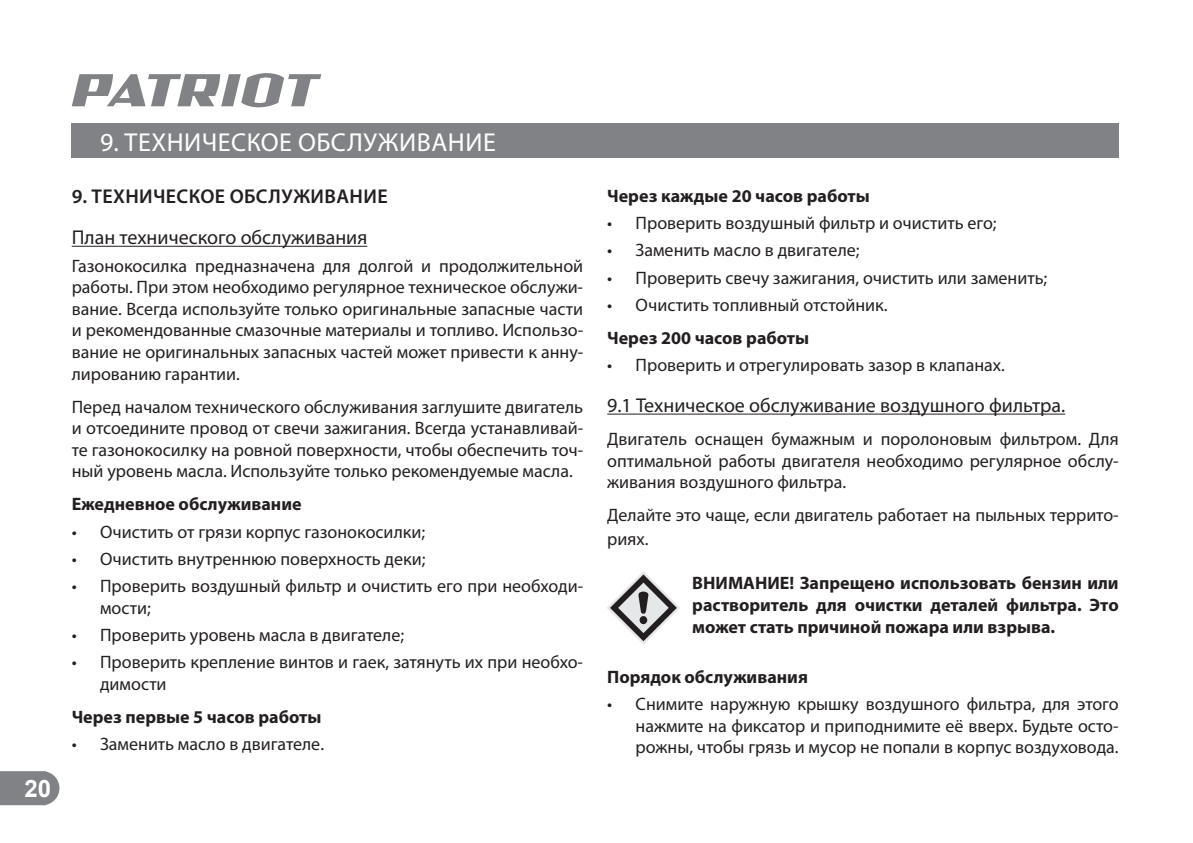
<style>
.page{position:relative;width:1193px;height:843px;background:#fff}
.page>*{position:absolute;margin:0;border:0;box-sizing:border-box;transform-origin:0 0}
.t1{font:26px "Myriad Pro";letter-spacing:.02em;color:#fff}
.t2{font:700 24px "Arial";color:#fff}
.t3{font:20px "Myriad Pro";color:#231f20}
.t4{font:600 20px "Myriad Pro";letter-spacing:.02em;color:#231f20}
.t5{font:18px/21.6px "Myriad Pro";color:#231f20;text-align:justify}
.t6{font:700 18px/21.6px "Myriad Pro";color:#231f20;text-align:justify}
</style>
<div class="page">
<svg style="left:0;top:771px;width:59px;height:34px;background:#87898c"></svg>
<svg style="left:72px;top:73px;width:249px;height:34px"></svg>
<hr style="left:72px;top:246px;width:295px;height:1px;background:#231f20">
<hr style="left:607px;top:414px;width:458px;height:1px;background:#231f20">
<div style="left:72px;top:124px;width:1046px;height:34px;background:#808285"></div>
<svg style="left:607px;top:571px;width:73px;height:74px"></svg>
<h2 class="t2" style="left:24px;top:774px;width:28px">20</h2>
<h1 class="t1" style="left:100px;top:130px;width:397px">9. ТЕХНИЧЕСКОЕ ОБСЛУЖИВАНИЕ</h1>
<p class="t4" style="left:72px;top:187px;width:317px">9. ТЕХНИЧЕСКОЕ ОБСЛУЖИВАНИЕ</p>
<p class="t3" style="left:72px;top:228px;width:297px">План технического обслуживания</p>
<p class="t5" style="left:72px;top:255px;width:513px">Газонокосилка предназначена для долгой и продолжительной работы. При этом необходимо регулярное техническое обслужи&shy;вание. Всегда используйте только оригинальные запасные части и рекомендованные смазочные материалы и топливо. Использо&shy;вание не оригинальных запасных частей может привести к анну&shy;лированию гарантии.</p>
<p class="t5" style="left:72px;top:396px;width:513px">Перед началом технического обслуживания заглушите двигатель и отсоедините провод от свечи зажигания. Всегда устанавливай&shy;те газонокосилку на ровной поверхности, чтобы обеспечить точ&shy;ный уровень масла. Используйте только рекомендуемые масла.</p>
<p class="t6" style="left:72px;top:494px;width:231px">Ежедневное обслуживание</p>
<p class="t5" style="left:72px;top:521px;width:355px">• Очистить от грязи корпус газонокосилки;</p>
<p class="t5" style="left:72px;top:549px;width:355px">• Очистить внутреннюю поверхность деки;</p>
<p class="t5" style="left:100px;top:576px;width:484px;text-indent:-28px">• Проверить воздушный фильтр и очистить его при необходи&shy;мости;</p>
<p class="t5" style="left:72px;top:625px;width:334px">• Проверить уровень масла в двигателе;</p>
<p class="t5" style="left:100px;top:652px;width:484px;text-indent:-28px">• Проверить крепление винтов и гаек, затянуть их при необхо&shy;димости</p>
<p class="t6" style="left:72px;top:706px;width:251px">Через первые 5 часов работы</p>
<p class="t5" style="left:72px;top:734px;width:254px">• Заменить масло в двигателе.</p>
<p class="t6" style="left:607px;top:185px;width:264px">Через каждые 20 часов работы</p>
<p class="t5" style="left:607px;top:213px;width:391px">• Проверить воздушный фильтр и очистить его;</p>
<p class="t5" style="left:607px;top:240px;width:254px">• Заменить масло в двигателе;</p>
<p class="t5" style="left:607px;top:267px;width:441px">• Проверить свечу зажигания, очистить или заменить;</p>
<p class="t5" style="left:607px;top:295px;width:282px">• Очистить топливный отстойник.</p>
<p class="t6" style="left:607px;top:327px;width:203px">Через 200 часов работы</p>
<p class="t5" style="left:607px;top:355px;width:399px">• Проверить и отрегулировать зазор в клапанах.</p>
<p class="t3" style="left:607px;top:396px;width:459px">9.1 Техническое обслуживание воздушного фильтра.</p>
<p class="t5" style="left:607px;top:429px;width:513px">Двигатель оснащен бумажным и поролоновым фильтром. Для оптимальной работы двигателя необходимо регулярное обслу&shy;живания воздушного фильтра.</p>
<p class="t5" style="left:607px;top:504px;width:513px;line-height:24px">Делайте это чаще, если двигатель работает на пыльных террито&shy;риях.</p>
<p class="t6" style="left:692px;top:573px;width:428px">ВНИМАНИЕ! Запрещено использовать бензин или растворитель для очистки деталей фильтра. Это может стать причиной пожара или взрыва.</p>
<p class="t6" style="left:607px;top:666px;width:202px">Порядок обслуживания</p>
<p class="t5" style="left:635px;top:694px;width:484px;text-indent:-28px">• Снимите наружную крышку воздушного фильтра, для этого нажмите на фиксатор и приподнимите её вверх. Будьте осто&shy;рожны, чтобы грязь и мусор не попали в корпус воздуховода.</p>
</div>
